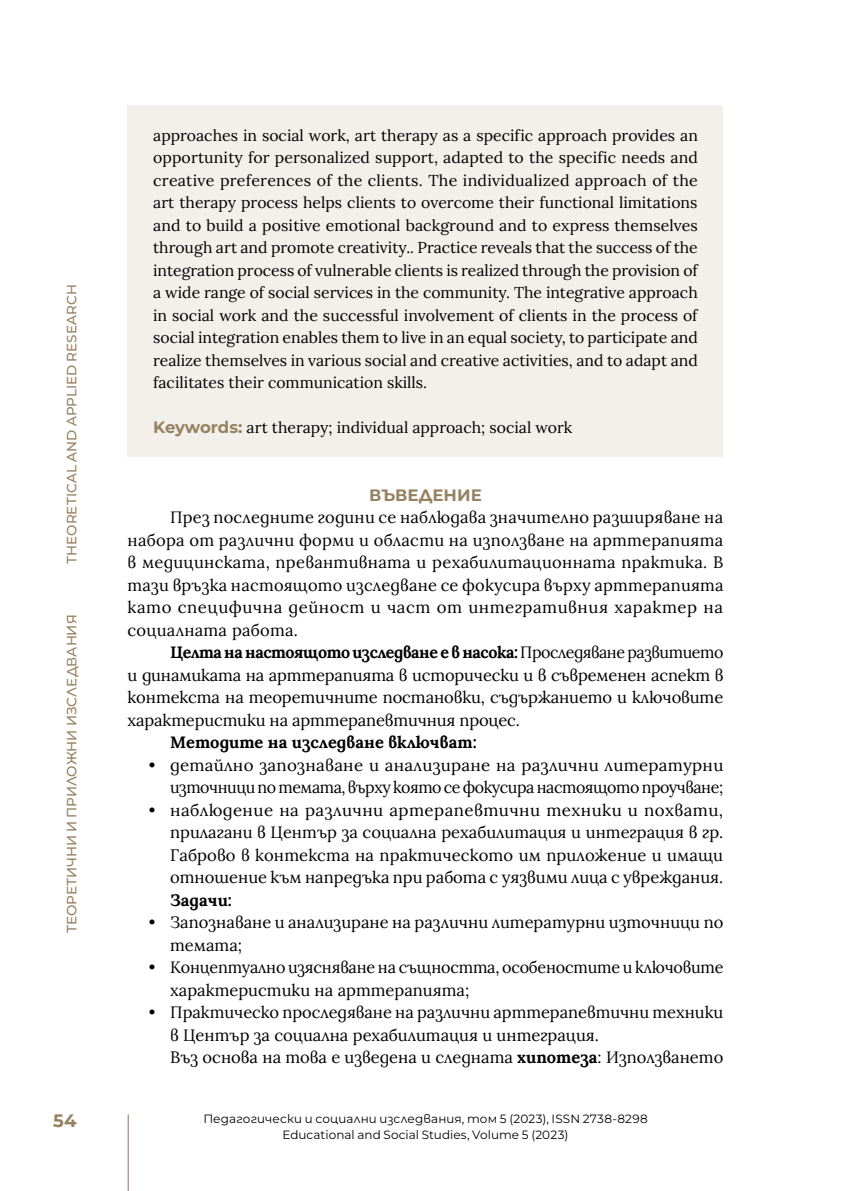
<style>
.page{position:relative;width:851px;height:1191px;background:#fff}
.page>*{position:absolute;margin:0;border:0;box-sizing:border-box;transform-origin:0 0}
.t1{font:700 18px "Montserrat";color:#968261}
.t2{font:16.5px/22.5px "Lora";color:#000;text-align:justify}
.t3{font:16.5px/22.5px "Lora";letter-spacing:-.03em;color:#000;text-align:right}
.t4{font:700 16.5px "Lora";color:#000}
.t5{font:700 16.5px "Montserrat";color:#968261}
.t6{font:15.75px/22.5px "Lora";color:#000;text-align:justify}
.t7{font:500 13.5px "Montserrat";color:#968261}
.t8{font:12px/15.8px "Montserrat";letter-spacing:.005em;color:#000;text-align:center}
.s1{font-family:"Montserrat";font-weight:700;font-size:16.5px;color:#968261}
.s2{font-weight:700}
</style>
<div class="page">
<div style="left:128px;top:106px;width:595px;height:305px;background:#f3f0ec"></div>
<div style="left:128px;top:398px;width:595px;height:58px;background:#f3f0ec"></div>
<hr style="left:128px;top:1114px;width:1px;height:77px;background:#968261">
<p class="t7" style="left:63px;top:563px;width:281px;rotate:-90deg">THEORETICAL AND APPLIED RESEARCH</p>
<p class="t7" style="left:63px;top:933px;width:320px;rotate:-90deg">ТЕОРЕТИЧНИ И ПРИЛОЖНИ ИЗСЛЕДВАНИЯ</p>
<p class="t1" style="left:53px;top:1108px;width:25px">54</p>
<p class="t6" style="left:153px;top:123px;width:546px">approaches in social work, art therapy as a specific approach provides an opportunity for personalized support, adapted to the specific needs and creative preferences of the clients. The individualized approach of the art therapy process helps clients to overcome their functional limitations and to build a positive emotional background and to express themselves through art and promote creativity.. Practice reveals that the success of the integration process of vulnerable clients is realized through the provision of a wide range of social services in the community. The integrative approach in social work and the successful involvement of clients in the process of social integration enables them to live in an equal society, to participate and realize themselves in various social and creative activities, and to adapt and facilitates their communication skills.</p>
<p class="t6" style="left:153px;top:415px;width:420px"><span class="s1">Keywords:</span> art therapy; individual approach; social work</p>
<p class="t5" style="left:369px;top:484px;width:114px">ВЪВЕДЕНИЕ</p>
<p class="t2" style="left:128px;top:505px;width:597px;text-indent:43px">През последните години се наблюдава значително разширяване на набора от различни форми и области на използване на арттерапията в медицинската, превантивната и рехабилитационната практика. В тази връзка настоящото изследване се фокусира върху арттерапията като специфична дейност и част от интегративния характер на социалната работа.</p>
<p class="t2" style="left:128px;top:640px;width:597px;text-indent:43px"><span class="s2">Целта на настоящото изследване е в насока:</span> Проследяване развитието и динамиката на арттерапията в исторически и в съвременен аспект в контекста на теоретичните постановки, съдържанието и ключовите характеристики на арттерапевтичния процес.</p>
<p class="t4" style="left:170px;top:728px;width:308px">Методите на изследване включват:</p>
<p class="t3" style="left:149px;top:752px;width:576px">• детайлно запознаване и анализиране на различни литературни източници по темата, върху която се фокусира настоящото проучване;</p>
<p class="t2" style="left:170px;top:797px;width:554px;text-indent:-21px">• наблюдение на различни артерапевтични техники и похвати, прилагани в Център за социална рехабилитация и интеграция в гр.<br>Габрово в контекста на практическото им приложение и имащи отношение към напредъка при работа с уязвими лица с увреждания.</p>
<p class="t4" style="left:170px;top:886px;width:63px">Задачи:</p>
<p class="t2" style="left:170px;top:910px;width:554px;text-indent:-21px">• Запознаване и анализиране на различни литературни източници по темата;</p>
<p class="t2" style="left:170px;top:955px;width:554px;text-indent:-21px">• Концептуално изясняване на същността, особеностите и ключовите характеристики на арттерапията;</p>
<p class="t2" style="left:170px;top:1000px;width:554px;text-align:left;text-indent:-21px">• Практическо проследяване на различни арттерапевтични техники в Център за социална рехабилитация и интеграция.<br>Въз основа на това е изведена и следната <span class="s2">хипотеза</span>: Използването</p>
<p class="t8" style="left:203px;top:1110px;width:446px">Педагогически и социални изследвания, том 5 (2023), ISSN 2738-8298<br>Educational and Social Studies, Volume 5 (2023)</p>
</div>
